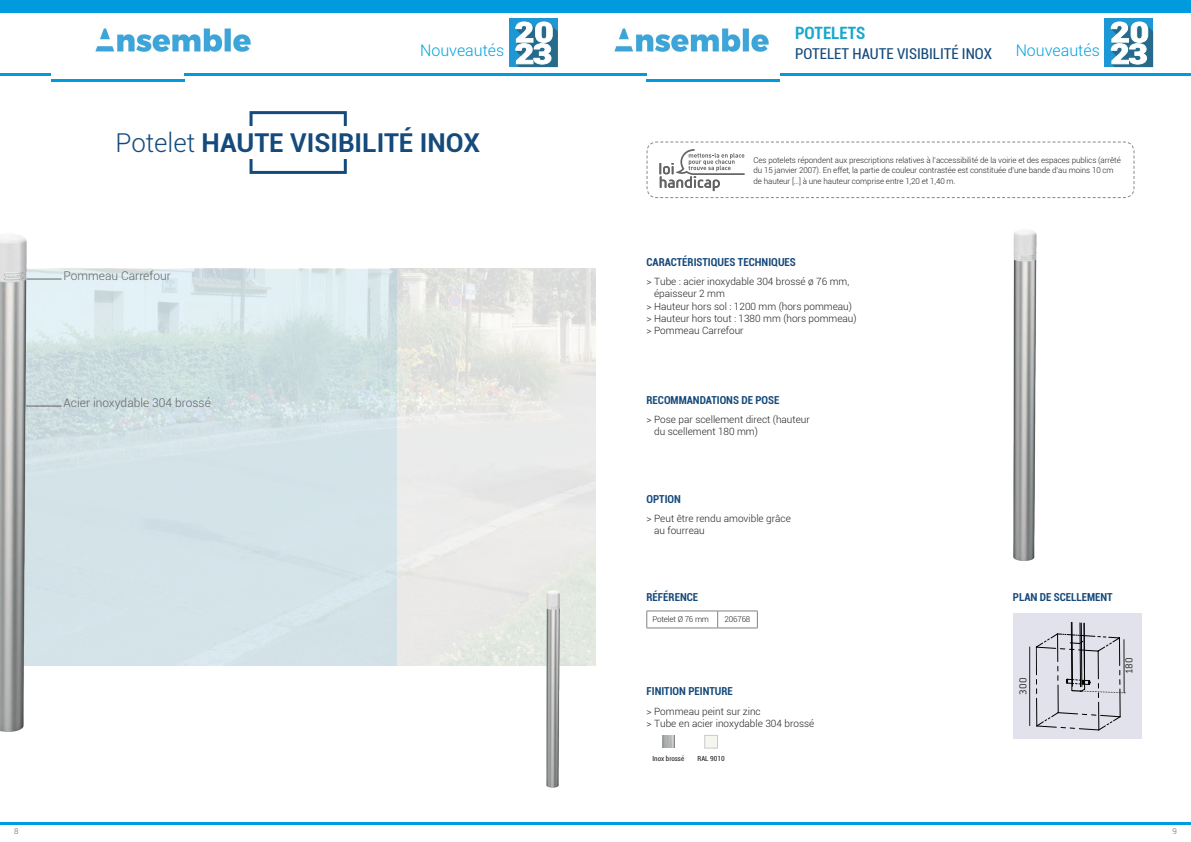
<style>
.page{position:relative;width:1191px;height:842px;background:#fff}
.page>*{position:absolute;margin:0;border:0;box-sizing:border-box;transform-origin:0 0}
.t1{font:700 26px "Roboto";color:#144a7c}
.t2{font:700 condensed 17px "Roboto";color:#16a8cd}
.t3{font:300 16px "Roboto";color:#00a3e0}
.t4{font:condensed 15px "Roboto";color:#144a7c}
.t5{font:300 12px "Roboto";color:#636366}
.t6{font:700 condensed 11px "Roboto";color:#16497a}
.textes_à_puce{font:300 11px "Conduit ITC Pro";color:#231f20}
.textes_à_puce-2{font:300 10px/12px "Roboto";color:#231f20}
._2011-texte_courant{font:300 8px/10.5px "Roboto";letter-spacing:-.01em;color:#231f20}
._2011-Tab_LIGHT_dési{font:300 8px "Roboto";letter-spacing:-.02em;color:#231f20}
._2010-tab_ref{font:300 8px "Roboto";letter-spacing:-.02em;color:#231f20}
.t7{font:300 8px "Roboto";color:#636366}
.t8{font:condensed 7px "Roboto";color:#231f20}
.s1{font-weight:300}
</style>
<div class="page">
<div style="left:0;top:0;width:1191px;height:13px;background:#009bde"></div>
<hr style="left:0;top:73px;width:51px;height:3px;background:#009bde">
<hr style="left:595px;top:73px;width:51px;height:3px;background:#009bde">
<hr style="left:184px;top:73px;width:411px;height:3px;background:#009bde">
<hr style="left:780px;top:73px;width:411px;height:3px;background:#009bde">
<hr style="left:0;top:822px;width:1191px;height:3px;background:#009bde">
<hr style="left:51px;top:79px;width:133px;height:3px;background:#009bde">
<hr style="left:646px;top:79px;width:134px;height:3px;background:#009bde">
<div style="left:509px;top:18px;width:48px;height:49px;background:#1e98d5"></div>
<svg style="left:515px;top:21px;width:42px;height:46px;background:#97bdcf"></svg>
<div style="left:1104px;top:18px;width:49px;height:49px;background:#1e98d5"></div>
<svg style="left:1110px;top:21px;width:43px;height:46px;background:#94bccf"></svg>
<hr style="left:646px;top:611px;width:71px;height:1px;background:#808285">
<svg style="left:646px;top:611px;width:1px;height:17px"></svg>
<hr style="left:646px;top:628px;width:71px;height:1px;background:#808285">
<hr style="left:717px;top:611px;width:40px;height:1px;background:#808285">
<svg style="left:717px;top:611px;width:1px;height:17px"></svg>
<svg style="left:757px;top:611px;width:1px;height:17px"></svg>
<hr style="left:717px;top:628px;width:40px;height:1px;background:#808285">
<img style="left:397px;top:269px;width:198px;height:397px">
<svg style="left:60px;top:269px;width:337px;height:397px;background:#d3e3e7"></svg>
<svg style="left:249px;top:111px;width:98px;height:15px"></svg>
<svg style="left:249px;top:159px;width:98px;height:15px"></svg>
<hr style="left:26px;top:279px;width:36px;height:1px;background:#636366">
<hr style="left:26px;top:405px;width:36px;height:1px;background:#636366">
<div style="left:1013px;top:613px;width:128px;height:125px;background:#e1e2eb"></div>
<hr style="left:1029px;top:647px;width:1px;height:79px;background:#231f20">
<svg style="left:1035px;top:622px;width:90px;height:109px"></svg>
<img style="left:0;top:235px;width:60px;height:497px">
<img style="left:536px;top:589px;width:37px;height:199px">
<img style="left:1013px;top:231px;width:24px;height:330px">
<svg style="left:646px;top:141px;width:489px;height:58px"></svg>
<svg style="left:662px;top:735px;width:13px;height:13px"></svg>
<div style="left:704px;top:735px;width:14px;height:13px;background:#f5f6ef;border:1px solid #c9cacc"></div>
<img style="left:95px;top:28px;width:156px;height:24px">
<img style="left:614px;top:28px;width:155px;height:24px">
<p class="t2" style="left:795px;top:21px;width:72px">POTELETS</p>
<h3 class="t3" style="left:420px;top:39px;width:86px">Nouveautés</h3>
<h3 class="t3" style="left:1015px;top:39px;width:86px">Nouveautés</h3>
<p class="t4" style="left:795px;top:43px;width:198px">POTELET HAUTE VISIBILITÉ INOX</p>
<p class="t1" style="left:115px;top:124px;width:366px"><span class="s1">Potelet</span> HAUTE VISIBILITÉ INOX</p>
<p class="t5" style="left:64px;top:267px;width:109px">Pommeau Carrefour</p>
<p class="t5" style="left:64px;top:394px;width:149px">Acier inoxydable 304 brossé</p>
<p class="_2011-texte_courant" style="left:753px;top:155px;width:369px">Ces potelets répondent aux prescriptions relatives à l’accessibilité de la voirie et des espaces publics (arrêté du 15 janvier 2007). En effet, la partie de couleur contrastée est constituée d’une bande d’au moins 10 cm de hauteur […] à une hauteur comprise entre 1,20 et 1,40 m.</p>
<p class="t6" style="left:646px;top:254px;width:151px">CARACTÉRISTIQUES TECHNIQUES</p>
<p class="textes_à_puce-2" style="left:654px;top:275px;width:197px;text-indent:-8px">&gt; Tube : acier inoxydable 304 brossé ø 76 mm, épaisseur 2 mm</p>
<p class="textes_à_puce-2" style="left:646px;top:300px;width:212px">&gt; Hauteur hors sol : 1200 mm (hors pommeau) &gt; Hauteur hors tout : 1380 mm (hors pommeau) &gt; Pommeau Carrefour</p>
<p class="t6" style="left:646px;top:393px;width:134px">RECOMMANDATIONS DE POSE</p>
<p class="textes_à_puce-2" style="left:654px;top:413px;width:157px;text-indent:-8px">&gt; Pose par scellement direct (hauteur du scellement 180 mm)</p>
<p class="t6" style="left:646px;top:491px;width:36px">OPTION</p>
<p class="textes_à_puce-2" style="left:654px;top:512px;width:138px;text-indent:-8px">&gt; Peut être rendu amovible grâce au fourreau</p>
<p class="t6" style="left:646px;top:589px;width:53px">RÉFÉRENCE</p>
<p class="_2011-Tab_LIGHT_dési" style="left:652px;top:614px;width:58px">Potelet Ø 76 mm</p>
<p class="_2010-tab_ref" style="left:724px;top:614px;width:27px">206768</p>
<p class="t6" style="left:646px;top:684px;width:88px">FINITION PEINTURE</p>
<p class="textes_à_puce-2" style="left:646px;top:705px;width:169px">&gt; Pommeau peint sur zinc<br>&gt; Tube en acier inoxydable 304 brossé</p>
<p class="t8" style="left:652px;top:754px;width:33px">Inox brossé</p>
<p class="t8" style="left:697px;top:754px;width:29px">RAL 9010</p>
<p class="t6" style="left:1013px;top:589px;width:101px">PLAN DE SCELLEMENT</p>
<p class="textes_à_puce" style="left:1017px;top:695px;width:18px;rotate:-90deg">300</p>
<p class="textes_à_puce" style="left:1123px;top:674px;width:18px;rotate:-90deg">180</p>
<p class="t7" style="left:14px;top:825px;width:6px">8</p>
<p class="t7" style="left:1172px;top:825px;width:6px">9</p>
</div>
